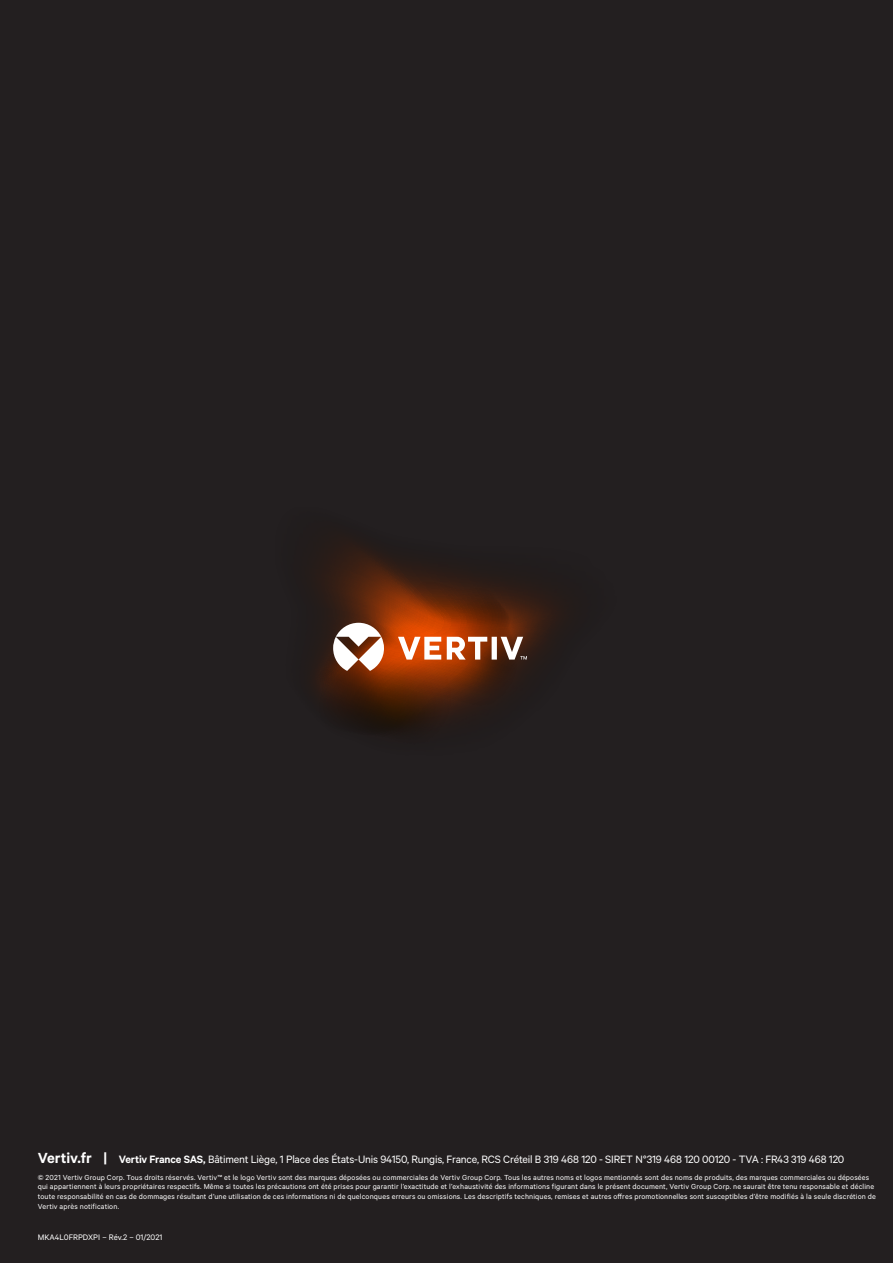
<style>
.page{position:relative;width:893px;height:1263px;background:#231f20}
.page>*{position:absolute;margin:0;border:0;box-sizing:border-box;transform-origin:0 0}
.Footer_Address{font:12px "Calibre";letter-spacing:-.015em;color:#fff}
.Document_ID{font:9px "Calibre";color:#fff}
.Footer_Disclaimer{font:8.25px/9.8px "Calibre";letter-spacing:.02em;color:#fff}
.s1{font-weight:600;font-size:16.5px}
.s2{font-weight:600}
</style>
<div class="page">
<svg style="left:317px;top:548px;width:237px;height:136px"></svg>
<svg style="left:318px;top:581px;width:209px;height:153px"></svg>
<p class="Footer_Address" style="left:38px;top:1152px;width:808px"><span class="s1">Vertiv.fr |</span> <span class="s2">Vertiv France SAS,</span> Bâtiment Liège, 1 Place des États-Unis 94150, Rungis, France, RCS Créteil B 319 468 120 - SIRET N°319 468 120 00120 - TVA : FR43 319 468 120</p>
<p class="Footer_Disclaimer" style="left:38px;top:1172px;width:840px">© 2021 Vertiv Group Corp. Tous droits réservés. Vertiv™ et le logo Vertiv sont des marques déposées ou commerciales de Vertiv Group Corp. Tous les autres noms et logos mentionnés sont des noms de produits, des marques commerciales ou déposées qui appartiennent à leurs propriétaires respectifs. Même si toutes les précautions ont été prises pour garantir l’exactitude et l’exhaustivité des informations figurant dans le présent document, Vertiv Group Corp. ne saurait être tenu responsable et décline toute responsabilité en cas de dommages résultant d’une utilisation de ces informations ni de quelconques erreurs ou omissions. Les descriptifs techniques, remises et autres offres promotionnelles sont susceptibles d’être modifiés à la seule discrétion de Vertiv après notification.</p>
<p class="Document_ID" style="left:38px;top:1232px;width:126px">MKA4L0FRPDXPI – Rév.2 – 01/2021</p>
</div>
